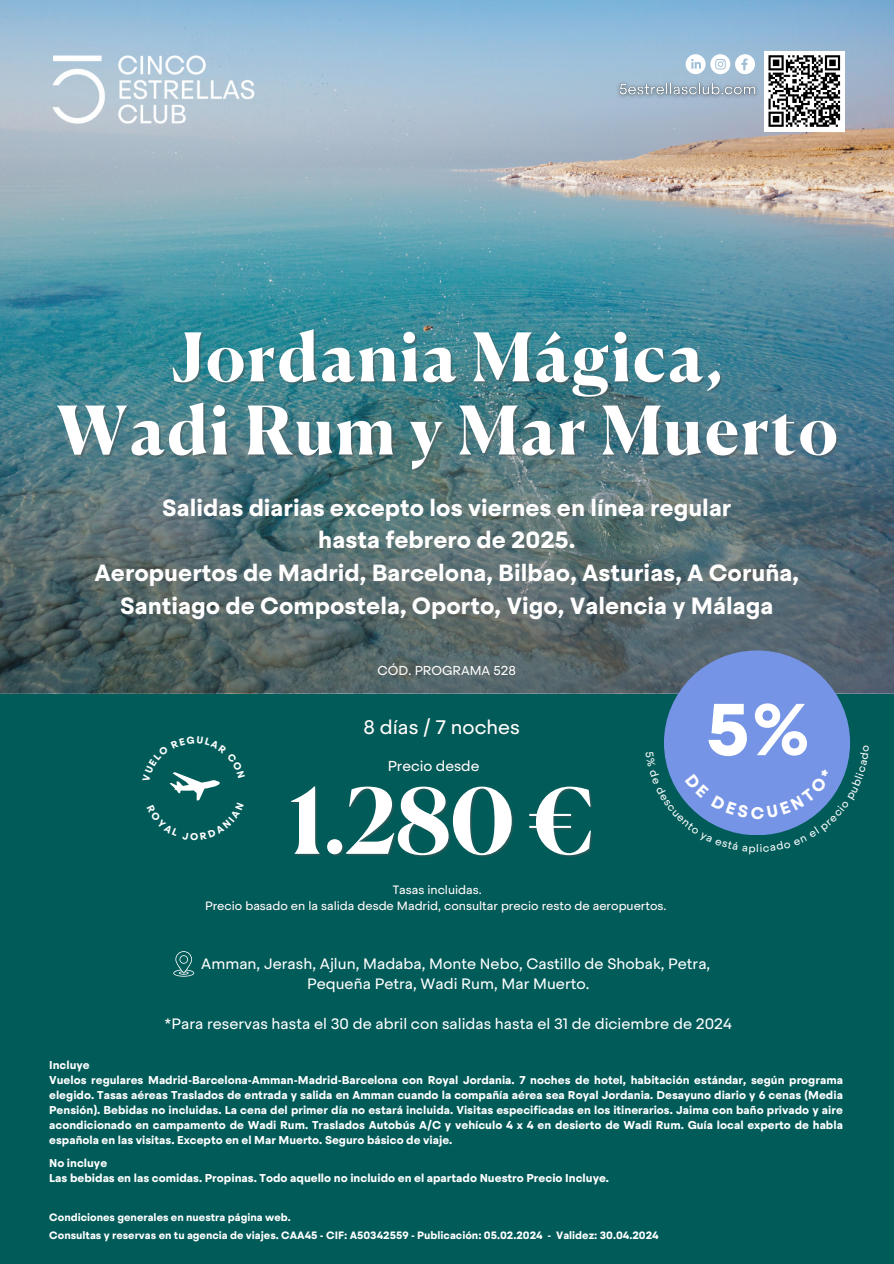
<style>
.page{position:relative;width:894px;height:1264px;background:#fff}
.page>*{position:absolute;margin:0;border:0;box-sizing:border-box;transform-origin:0 0}
.t1{font:700 90px "Canela";color:#fff}
.t2{font:700 72.9px "Steradian";color:#fff}
.t3{font:700 66.9px/73.2px "Canela";letter-spacing:.03em;color:#fff;text-align:center}
.t4{font:700 23.4px/32.7px "Steradian";color:#fff;text-align:center}
.t5{font:19.5px "Steradian";color:#fff}
.t6{font:700 16.8px "Steradian";color:#fff}
.t7{font:15px/20.2px "Steradian";color:#fff}
.t8{font:14.4px "Steradian";color:#fff}
.t9{font:12.9px "Steradian";color:#fff}
.t10{font:12px/16px "Steradian";color:#fff;text-align:center}
.t11{font:700 11.4px/15.1px "Steradian";color:#fff}
.t12{font:10.8px "Steradian";color:#fff}
.t13{font:700 10.65px "Steradian";color:#fff}
</style>
<div class="page">
<div style="left:0;top:0;width:893px;height:1263px;background:#005b59"></div>
<img style="left:0;top:0;width:893px;height:692px">
<img style="left:612px;top:76px;width:150px;height:28px">
<svg style="left:685px;top:54px;width:69px;height:20px"></svg>
<img style="left:36px;top:39px;width:251px;height:100px">
<div style="left:764px;top:51px;width:80px;height:80px;background:#fff"></div>
<svg style="left:768px;top:55px;width:73px;height:72px"></svg>
<div style="left:663px;top:650px;width:186px;height:185px;background:#7594e5;border-radius:50%"></div>
<svg style="left:173px;top:951px;width:21px;height:25px"></svg>
<svg style="left:169px;top:772px;width:51px;height:29px"></svg>
<svg style="left:663px;top:745px;width:187px;height:90px"></svg>
<h3 class="t3" style="left:56px;top:326px;width:782px">Jordania Mágica,<br>Wadi Rum y Mar Muerto</h3>
<h3 class="t4" style="left:94px;top:491px;width:705px">Salidas diarias excepto los viernes en línea regular<br>hasta febrero de 2025.<br>Aeropuertos de Madrid, Barcelona, Bilbao, Asturias, A Coruña, Santiago de Compostela, Oporto, Vigo, Valencia y Málaga</h3>
<p class="t9" style="left:377px;top:662px;width:140px">CÓD. PROGRAMA 528</p>
<h3 class="t5" style="left:363px;top:714px;width:157px">8 días / 7 noches</h3>
<p class="t8" style="left:387px;top:756px;width:93px">Precio desde</p>
<h1 class="t1" style="left:289px;top:784px;width:306px">1.280 €</h1>
<p class="t10" style="left:205px;top:881px;width:463px">Tasas incluidas.<br>Precio basado en la salida desde Madrid, consultar precio resto de aeropuertos.</p>
<h2 class="t2" style="left:706px;top:682px;width:104px">5%</h2>
<h3 class="t6" style="left:750px;top:801px;width:15px">C</h3>
<p class="t12" style="left:756px;top:841px;width:4px">l</p>
<h3 class="t7" style="left:307px;top:953px;width:404px;text-indent:-106px">Amman, Jerash, Ajlun, Madaba, Monte Nebo, Castillo de Shobak, Petra,<br>Pequeña Petra, Wadi Rum, Mar Muerto.</h3>
<h3 class="t7" style="left:164px;top:1014px;width:568px">*Para reservas hasta el 30 de abril con salidas hasta el 31 de diciembre de 2024</h3>
<p class="t11" style="left:49px;top:1057px;width:795px">Incluye<br>Vuelos regulares Madrid-Barcelona-Amman-Madrid-Barcelona con Royal Jordania. 7 noches de hotel, habitación estándar, según programa elegido. Tasas aéreas Traslados de entrada y salida en Amman cuando la compañía aérea sea Royal Jordania. Desayuno diario y 6 cenas (Media Pensión). Bebidas no incluidas. La cena del primer día no estará incluida. Visitas especificadas en los itinerarios. Jaima con baño privado y aire acondicionado en campamento de Wadi Rum. Traslados Autobús A/C y vehículo 4 x 4 en desierto de Wadi Rum. Guía local experto de habla española en las visitas. Excepto en el Mar Muerto. Seguro básico de viaje.</p>
<p class="t11" style="left:49px;top:1155px;width:561px">No incluye<br>Las bebidas en las comidas. Propinas. Todo aquello no incluido en el apartado Nuestro Precio Incluye.</p>
<p class="t13" style="left:49px;top:1210px;width:243px">Condiciones generales en nuestra página web.</p>
<p class="t13" style="left:49px;top:1228px;width:611px">Consultas y reservas en tu agencia de viajes. CAA45 - CIF: A50342559 - Publicación: 05.02.2024 - Validez: 30.04.2024</p>
</div>
